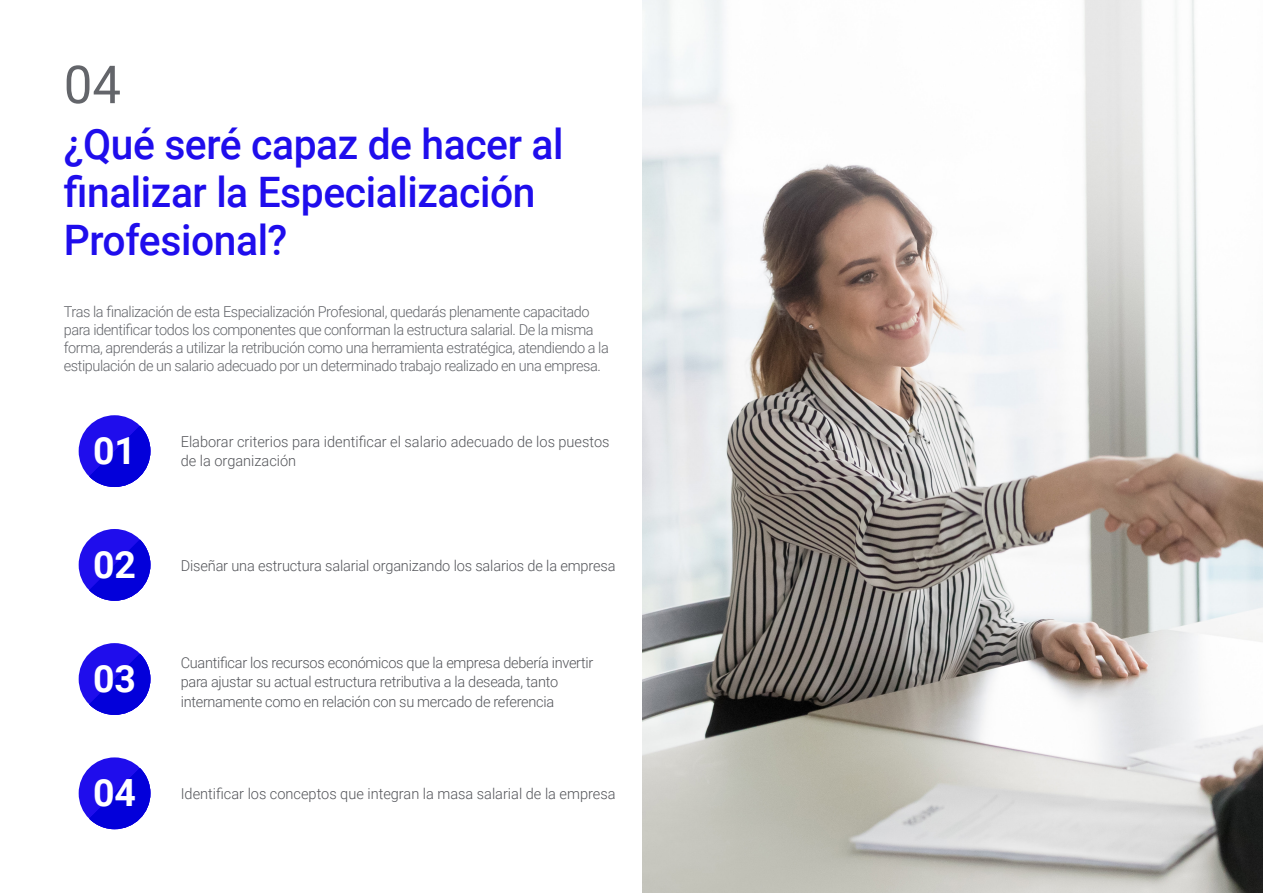
<style>
.page{position:relative;width:1263px;height:893px;background:#fff}
.page>*{position:absolute;margin:0;border:0;box-sizing:border-box;transform-origin:0 0}
.t1{font:52.5px "Roboto";color:#63656a}
.Portadilla{font:500 42px/48px "Roboto";letter-spacing:-.01em;color:#1f0dec}
.Texto{font:700 37.5px "Roboto";color:#fff}
.Texto-2{font:300 15px/19.5px "Roboto";letter-spacing:-.01em;color:#54555a}
.Texto-3{font:300 15px/18px "Roboto";letter-spacing:-.03em;color:#63656a}
</style>
<div class="page">
<div style="left:79px;top:529px;width:71px;height:72px;background:#1f0dec;border-radius:50%"></div>
<svg style="left:89px;top:539px;width:61px;height:62px"></svg>
<div style="left:79px;top:757px;width:71px;height:72px;background:#1f0dec;border-radius:50%"></div>
<svg style="left:89px;top:768px;width:61px;height:61px"></svg>
<div style="left:79px;top:643px;width:71px;height:72px;background:#1f0dec;border-radius:50%"></div>
<svg style="left:89px;top:654px;width:61px;height:61px"></svg>
<div style="left:79px;top:415px;width:71px;height:72px;background:#1f0dec;border-radius:50%"></div>
<svg style="left:89px;top:426px;width:61px;height:61px"></svg>
<img style="left:642px;top:0;width:621px;height:893px">
<p class="t1" style="left:64px;top:48px;width:59px">04</p>
<p class="Portadilla" style="left:64px;top:119px;width:501px">¿Qué seré capaz de hacer al finalizar la Especialización<br>Profesional?</p>
<p class="Texto-3" style="left:64px;top:302px;width:547px">Tras la finalización de esta Especialización Profesional, quedarás plenamente capacitado para identificar todos los componentes que conforman la estructura salarial. De la misma forma, aprenderás a utilizar la retribución como una herramienta estratégica, atendiendo a la estipulación de un salario adecuado por un determinado trabajo realizado en una empresa.</p>
<p class="Texto" style="left:93px;top:424px;width:45px">01</p>
<p class="Texto-2" style="left:181px;top:431px;width:430px">Elaborar criterios para identificar el salario adecuado de los puestos</p>
<p class="Texto-2" style="left:181px;top:451px;width:117px">de la organización</p>
<p class="Texto" style="left:93px;top:538px;width:45px">02</p>
<p class="Texto-2" style="left:181px;top:555px;width:436px">Diseñar una estructura salarial organizando los salarios de la empresa</p>
<p class="Texto" style="left:93px;top:652px;width:45px">03</p>
<p class="Texto-2" style="left:181px;top:652px;width:414px">Cuantificar los recursos económicos que la empresa debería invertir para ajustar su actual estructura retributiva a la deseada, tanto internamente como en relación con su mercado de referencia</p>
<p class="Texto" style="left:93px;top:766px;width:45px">04</p>
<p class="Texto-2" style="left:181px;top:783px;width:436px">Identificar los conceptos que integran la masa salarial de la empresa</p>
</div>
